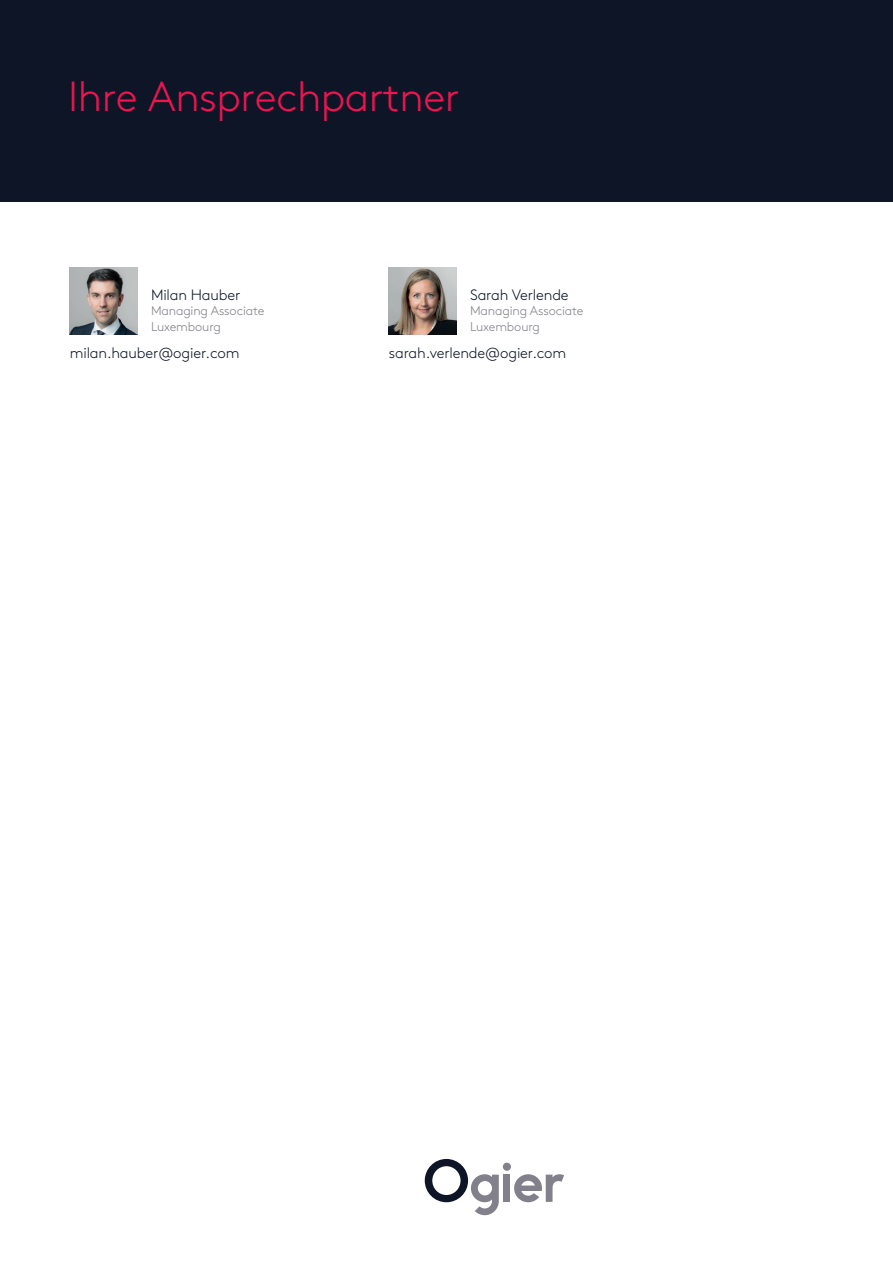
<style>
.page{position:relative;width:893px;height:1263px;background:#fff}
.page>*{position:absolute;margin:0;border:0;box-sizing:border-box;transform-origin:0 0}
.t1{font:300 42px "Brown Std";letter-spacing:-.01em;color:#ed1450}
.t2{font:300 15px "Brown Std";letter-spacing:-.01em;color:#0d1526}
.t3{font:300 12.75px/16.4px "Brown Std";letter-spacing:-.01em;color:#82808a}
</style>
<div class="page">
<div style="left:0;top:0;width:893px;height:201px;background:#0d1526"></div>
<div style="left:503px;top:1174px;width:7px;height:28px;background:#82808a"></div>
<div style="left:503px;top:1163px;width:8px;height:8px;background:#82808a;border-radius:50%"></div>
<svg style="left:425px;top:1159px;width:74px;height:56px"></svg>
<svg style="left:514px;top:1174px;width:50px;height:28px"></svg>
<img style="left:70px;top:267px;width:67px;height:68px">
<img style="left:389px;top:267px;width:68px;height:68px">
<h1 class="t1" style="left:68px;top:73px;width:393px">Ihre Ansprechpartner</h1>
<p class="t2" style="left:151px;top:287px;width:91px">Milan Hauber</p>
<p class="t3" style="left:151px;top:303px;width:115px">Managing Associate<br>Luxembourg</p>
<p class="t2" style="left:70px;top:344px;width:171px">milan.hauber@ogier.com</p>
<p class="t2" style="left:470px;top:287px;width:100px">Sarah Verlende</p>
<p class="t3" style="left:470px;top:303px;width:115px">Managing Associate<br>Luxembourg</p>
<p class="t2" style="left:389px;top:344px;width:179px">sarah.verlende@ogier.com</p>
</div>
